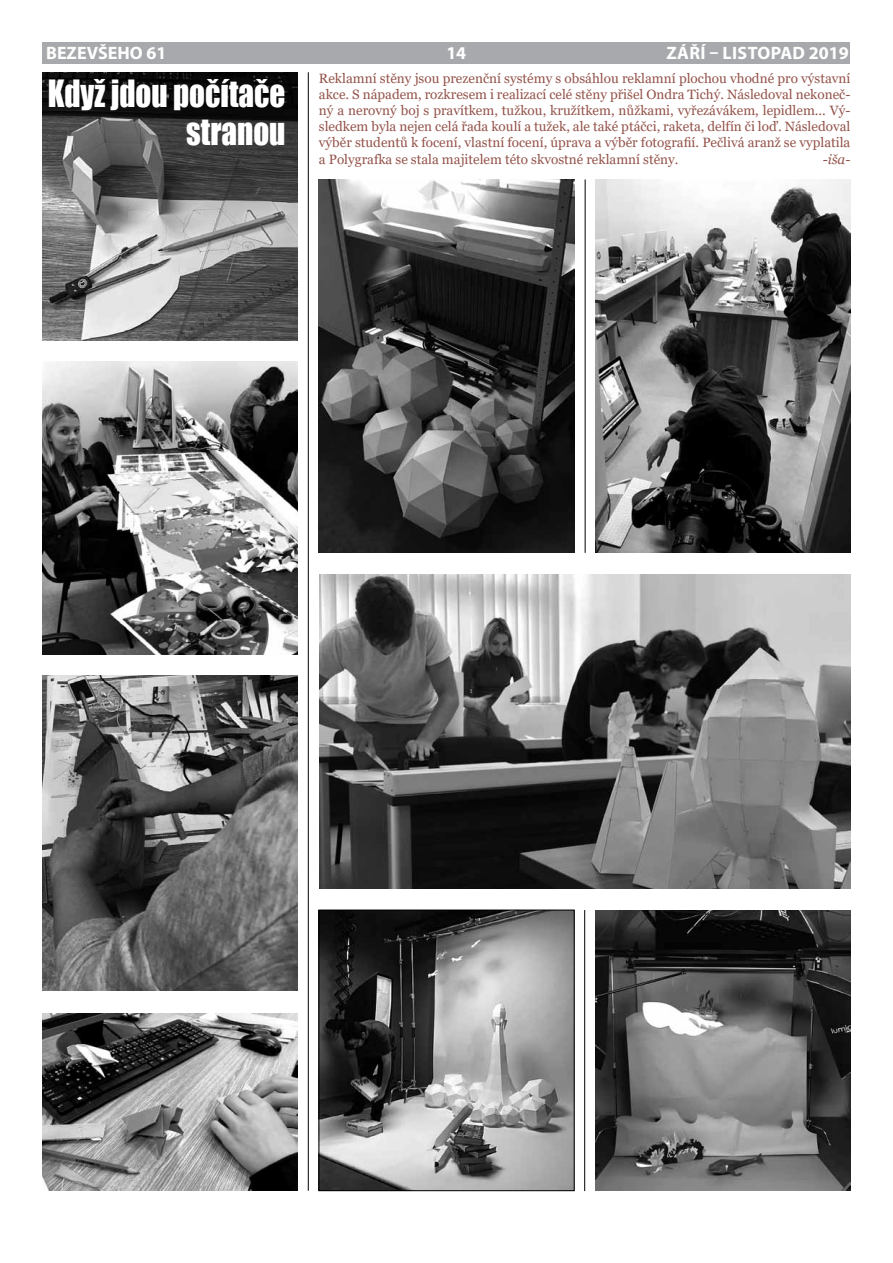
<style>
.page{position:relative;width:893px;height:1263px;background:#fff}
.page>*{position:absolute;margin:0;border:0;box-sizing:border-box;transform-origin:0 0}
.t1{font:34.5px/37.5px "Impact";color:#fff;text-align:right;scale:.9 1}
.t2{font:700 18px "Myriad Pro";letter-spacing:.02em;color:#fff}
.t3{font:700 18px "Myriad Pro";color:#fff}
.t4{font:13.5px/16.2px "Georgia";color:#94544b;text-align:justify}
.t5{font:italic 13.5px "Georgia";color:#94544b}
</style>
<div class="page">
<div style="left:43px;top:43px;width:807px;height:21px;background:#a7a9ac"></div>
<img style="left:43px;top:361px;width:255px;height:293px">
<img style="left:43px;top:72px;width:255px;height:268px">
<img style="left:319px;top:179px;width:255px;height:374px">
<img style="left:321px;top:912px;width:252px;height:277px">
<div style="left:319px;top:910px;width:256px;height:281px;border:1px solid #000"></div>
<img style="left:319px;top:574px;width:531px;height:315px">
<img style="left:595px;top:910px;width:256px;height:281px">
<img style="left:43px;top:1014px;width:255px;height:177px">
<img style="left:595px;top:179px;width:256px;height:374px">
<img style="left:43px;top:676px;width:255px;height:315px">
<hr style="left:308px;top:72px;width:1px;height:1119px;background:#000">
<hr style="left:585px;top:179px;width:1px;height:374px;background:#000">
<hr style="left:584px;top:910px;width:1px;height:281px;background:#000">
<h2 class="t3" style="left:46px;top:41px;width:122px">BEZEVŠEHO 61</h2>
<h2 class="t3" style="left:446px;top:41px;width:21px">14</h2>
<h2 class="t2" style="left:666px;top:41px;width:184px">ZÁŘÍ – LISTOPAD 2019</h2>
<p class="t4" style="left:319px;top:70px;width:533px">Reklamní stěny jsou prezenční systémy s obsáhlou reklamní plochou vhodné pro výstavní akce. S nápadem, rozkresem i realizací celé stěny přišel Ondra Tichý. Následoval nekoneč&shy;ný a nerovný boj s pravítkem, tužkou, kružítkem, nůžkami, vyřezávákem, lepidlem... Vý&shy;sledkem byla nejen celá řada koulí a tužek, ale také ptáčci, raketa, delfín či loď. Následoval výběr studentů k focení, vlastní focení, úprava a výběr fotografií. Pečlivá aranž se vyplatila a Polygrafka se stala majitelem této skvostné reklamní stěny.</p>
<h1 class="t1" style="left:48px;top:74px;width:266px">Když jdou počítače stranou</h1>
<p class="t5" style="left:823px;top:150px;width:29px">-iša-</p>
</div>
